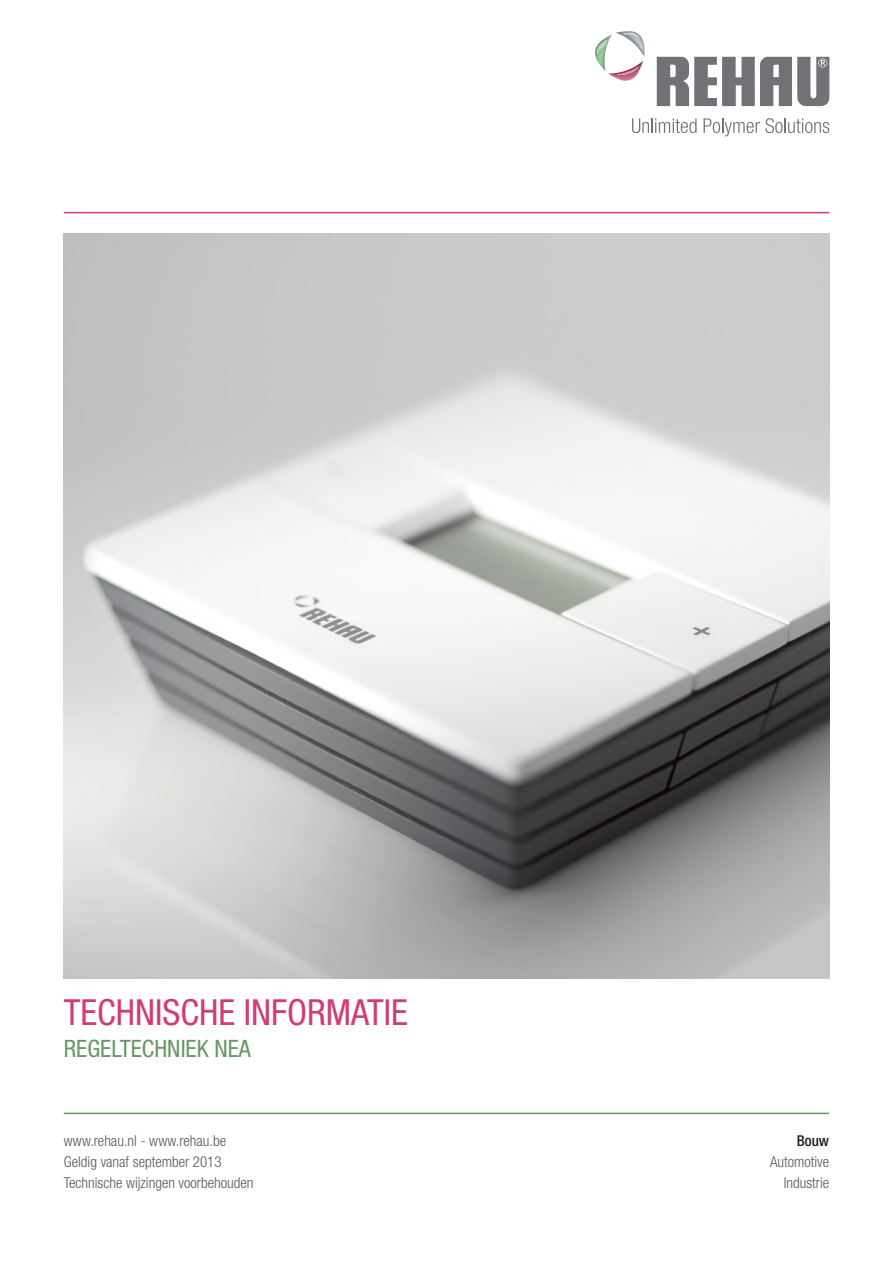
<style>
.page{position:relative;width:893px;height:1263px;background:#fff}
.page>*{position:absolute;margin:0;border:0;box-sizing:border-box;transform-origin:0 0}
.Cover_page_headline{font:condensed 36px "Helvetica Neue LTW1 G";color:#d13c76}
.Cover_page_subline{font:condensed 24px "Helvetica Neue LTW1 G";color:#689666}
.t1{font:300 condensed 15px/21px "Helvetica Neue LTW1 G";color:#57585a;text-align:right}
.t2{font:500 condensed 15px "Helvetica Neue LTW1 G";color:#231f20}
</style>
<div class="page">
<hr style="left:64px;top:212px;width:765px;height:1px;background:#d13c76">
<hr style="left:64px;top:1113px;width:765px;height:1px;background:#689666">
<svg style="left:632px;top:118px;width:65px;height:15px"></svg>
<svg style="left:704px;top:118px;width:125px;height:18px"></svg>
<svg style="left:657px;top:57px;width:172px;height:49px"></svg>
<svg style="left:595px;top:31px;width:49px;height:50px"></svg>
<img style="left:597px;top:39px;width:10px;height:16px">
<img style="left:616px;top:66px;width:23px;height:9px">
<img style="left:623px;top:33px;width:16px;height:5px">
<img style="left:64px;top:234px;width:765px;height:744px">
<p class="Cover_page_headline" style="left:64px;top:991px;width:346px">TECHNISCHE INFORMATIE</p>
<p class="Cover_page_subline" style="left:64px;top:1034px;width:189px">REGELTECHNIEK NEA</p>
<p class="t1" style="left:64px;top:1130px;width:191px;text-align:left">www.rehau.nl - www.rehau.be<br>Geldig vanaf september 2013<br>Technische wijzingen voorbehouden</p>
<p class="t2" style="left:797px;top:1132px;width:34px">Bouw</p>
<p class="t1" style="left:770px;top:1151px;width:61px">Automotive<br>Industrie</p>
</div>
